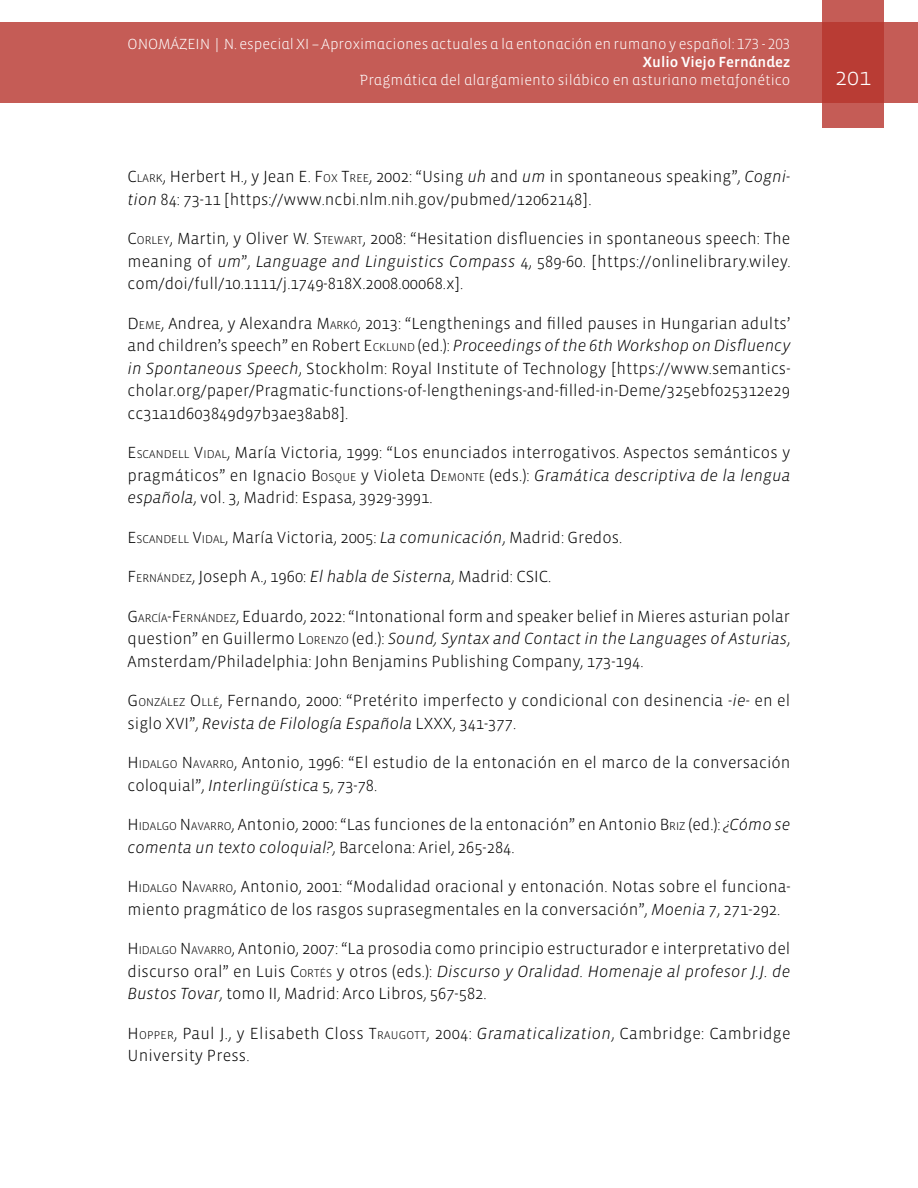
<style>
.page{position:relative;width:918px;height:1188px;background:#fff}
.page>*{position:absolute;margin:0;border:0;box-sizing:border-box;transform-origin:0 0}
.t1{font:300 24px "Vista Sans";color:#fff}
.t2{font:300 16.5px/22.5px "Vista Sans";color:#000}
.t3{font:300 15px "Vista Sans Alt";color:#fff}
.t4{font:15px "Vista Sans Alt Med";color:#fff}
.s1{font-style:inherit}
.s2{font-size:11.55px}
.s3{font-style:italic}
</style>
<div class="page">
<div style="left:0;top:23px;width:918px;height:80px;background:#c55c56"></div>
<svg style="left:822px;top:0;width:62px;height:128px;background:#bd4740"></svg>
<p class="t3" style="left:128px;top:37px;width:664px">ONOMÁZEIN | N. especial XI – Aproximaciones actuales a la entonación en rumano y español: 173 - 203</p>
<p class="t4" style="left:643px;top:55px;width:149px">Xulio Viejo Fernández</p>
<p class="t3" style="left:360px;top:73px;width:432px">Pragmática del alargamiento silábico en asturiano metafonético</p>
<h1 class="t1" style="left:835px;top:65px;width:37px">201</h1>
<p class="t2" style="left:128px;top:166px;width:664px"><span class="s1">C</span><span class="s2">LARK</span>, Herbert H., y Jean E. <span class="s1">F</span><span class="s2">OX</span> <span class="s1">T</span><span class="s2">REE</span>, 2002: “Using <span class="s3">uh</span> and <span class="s3">um</span> in spontaneous speaking”, <span class="s3">Cogni&shy;tion</span> 84: 73-11 [https://www.ncbi.nlm.nih.gov/pubmed/12062148].</p>
<p class="t2" style="left:128px;top:228px;width:665px;text-align:justify"><span class="s1">C</span><span class="s2">ORLEY</span>, Martin, y Oliver W. <span class="s1">S</span><span class="s2">TEWART</span>, 2008: “Hesitation disfluencies in spontaneous speech: The meaning of <span class="s3">um</span>”, <span class="s3">Language and Linguistics Compass</span> 4, 589-60. [https://onlinelibrary.wiley. com/doi/full/10.1111/j.1749-818X.2008.00068.x].</p>
<p class="t2" style="left:128px;top:312px;width:664px;text-align:justify"><span class="s1">D</span> <span class="s2">EM E</span>, Andrea, y Alexandra <span class="s1">M</span><span class="s2">ARKÓ</span>, 2013: “Lengthenings and filled pauses in Hungarian adults’ and children’s speech” en Robert <span class="s1">E</span> <span class="s2">CKLUND</span> (ed.): <span class="s3">Proceedings of the 6th Workshop on Disfluency in Spontaneous Speech</span>, Stockholm: Royal Institute of Technology [https://www.semantics&shy;cholar.org/paper/Pragmatic-functions-of-lengthenings-and-filled-in-Deme/325ebf025312e29 cc31a1d603849d97b3ae38ab8].</p>
<p class="t2" style="left:128px;top:442px;width:664px;text-align:justify"><span class="s1">E</span><span class="s2">SCANDELL</span> <span class="s1">V</span><span class="s2">IDAL</span>, María Victoria, 1999: “Los enunciados interrogativos. Aspectos semánticos y pragmáticos” en Ignacio <span class="s1">B</span> <span class="s2">OSQUE</span> y Violeta <span class="s1">D</span> <span class="s2">EM ONTE</span> (eds.): <span class="s3">Gramática descriptiva de la lengua española</span>, vol. 3, Madrid: Espasa, 3929-3991.</p>
<p class="t2" style="left:128px;top:526px;width:496px"><span class="s1">E</span> <span class="s2">SCANDELL</span> <span class="s1">V</span><span class="s2">IDAL</span>, María Victoria, 2005: <span class="s3">La comunicación</span>, Madrid: Gredos.</p>
<p class="t2" style="left:128px;top:566px;width:425px"><span class="s1">F</span><span class="s2">ERNÁNDEZ</span>, Joseph A., 1960: <span class="s3">El habla de Sisterna</span>, Madrid: CSIC.</p>
<p class="t2" style="left:128px;top:605px;width:664px;text-align:justify"><span class="s1">G</span><span class="s2">ARCÍA</span><span class="s1">-F</span><span class="s2">ERNÁNDEZ</span>, Eduardo, 2022: “Intonational form and speaker belief in Mieres asturian polar question” en Guillermo <span class="s1">L</span><span class="s2">ORENZO</span> (ed.): <span class="s3">Sound, Syntax and Contact in the Languages of Asturias</span>, Amsterdam/Philadelphia: John Benjamins Publishing Company, 173-194.</p>
<p class="t2" style="left:128px;top:690px;width:664px"><span class="s1">G</span><span class="s2">ONZÁLEZ</span> <span class="s1">O</span> <span class="s2">LLÉ</span>, Fernando, 2000: “Pretérito imperfecto y condicional con desinencia <span class="s3">-ie-</span> en el siglo XVI”, <span class="s3">Revista de Filología Española</span> LXXX, 341-377.</p>
<p class="t2" style="left:128px;top:752px;width:665px"><span class="s1">H</span> <span class="s2">IDALGO</span> <span class="s1">N</span><span class="s2">AVARRO</span>, Antonio, 1996: “El estudio de la entonación en el marco de la conversación coloquial”, <span class="s3">Interlingüística</span> 5, 73-78.</p>
<p class="t2" style="left:128px;top:814px;width:664px"><span class="s1">H</span> <span class="s2">IDALGO</span> <span class="s1">N</span><span class="s2">AVARRO</span>, Antonio, 2000: “Las funciones de la entonación” en Antonio <span class="s1">B</span> <span class="s2">RIZ</span> (ed.): <span class="s3">¿Cómo se comenta un texto coloquial?</span>, Barcelona: Ariel, 265-284.</p>
<p class="t2" style="left:128px;top:876px;width:665px"><span class="s1">H</span> <span class="s2">IDALGO</span> <span class="s1">N</span><span class="s2">AVARRO</span>, Antonio, 2001: “Modalidad oracional y entonación. Notas sobre el funciona&shy;miento pragmático de los rasgos suprasegmentales en la conversación”, <span class="s3">Moenia</span> 7, 271-292.</p>
<p class="t2" style="left:128px;top:938px;width:664px;text-align:justify"><span class="s1">H</span> <span class="s2">IDALGO</span> <span class="s1">N</span> <span class="s2">AVARRO</span>, Antonio, 2007: “La prosodia como principio estructurador e interpretativo del discurso oral” en Luis <span class="s1">C</span><span class="s2">ORTÉS</span> y otros (eds.): <span class="s3">Discurso y Oralidad. Homenaje al profesor J.J. de Bustos Tovar</span>, tomo II, Madrid: Arco Libros, 567-582.</p>
<p class="t2" style="left:128px;top:1023px;width:665px"><span class="s1">H</span> <span class="s2">OPP ER</span>, Paul J., y Elisabeth Closs <span class="s1">T</span><span class="s2">RAUG OTT</span>, 2004: <span class="s3">Gramaticalization</span>, Cambridge: Cambridge<br>University Press.</p>
</div>
